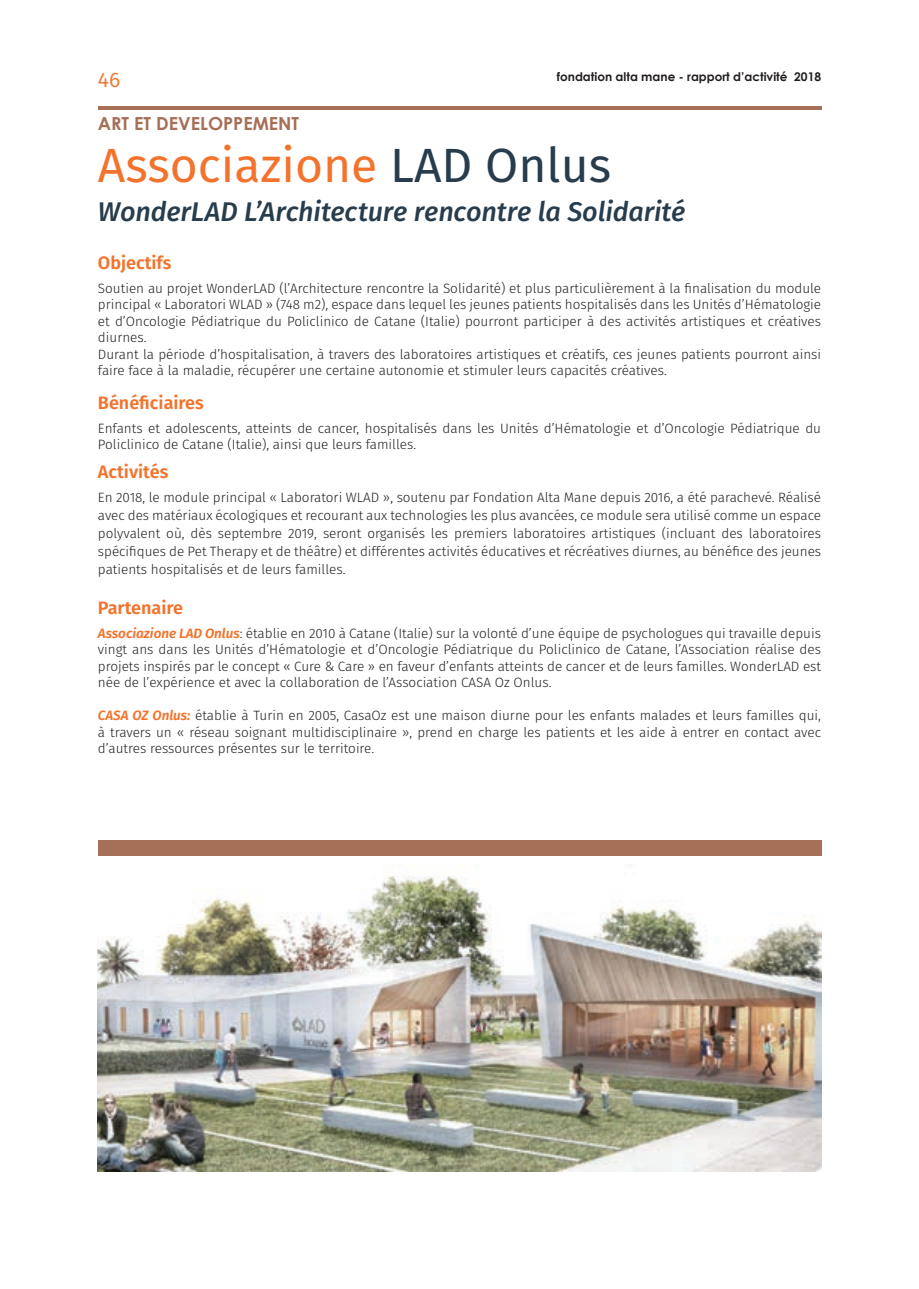
<style>
.page{position:relative;width:919px;height:1289px;background:#fff}
.page>*{position:absolute;margin:0;border:0;box-sizing:border-box;transform-origin:0 0}
.t1{font:48px "Fira Sans";color:#f3732c}
.t2{font:italic 500 27px "Fira Sans";letter-spacing:-.005em;color:#273d4d}
.t3{font:21px "Fira Sans";color:#f3732c}
.t4{font:600 18px "Fira Sans";color:#f3732c}
.t5{font:700 18px "Century Gothic";color:#a66f57}
.t6{font:300 13.5px/16.5px "Fira Sans";color:#231f20;text-align:justify}
.t7{font:700 12px "Century Gothic";color:#231f20}
.s1{color:#273d4d}
.s2{font-weight:600;font-style:italic;color:#f3732c}
</style>
<div class="page">
<hr style="left:98px;top:106px;width:723px;height:3px;background:#a66f57">
<img style="left:98px;top:876px;width:723px;height:295px">
<div style="left:98px;top:840px;width:723px;height:15px;background:#a66f57"></div>
<h3 class="t3" style="left:98px;top:64px;width:24px">46</h3>
<p class="t7" style="left:556px;top:69px;width:266px">fondation alta mane - rapport d’activité 2018</p>
<h3 class="t5" style="left:98px;top:112px;width:203px">ART ET DEVELOPPEMENT</h3>
<h1 class="t1" style="left:98px;top:129px;width:514px">Associazione <span class="s1">LAD Onlus</span></h1>
<h2 class="t2" style="left:98px;top:190px;width:588px">WonderLAD L’Architecture rencontre la Solidarité</h2>
<h3 class="t4" style="left:98px;top:248px;width:75px">Objectifs</h3>
<p class="t6" style="left:98px;top:280px;width:724px;text-align:left">Soutien au projet WonderLAD (l’Architecture rencontre la Solidarité) et plus particulièrement à la finalisation du module principal « Laboratori WLAD » (748 m2), espace dans lequel les jeunes patients hospitalisés dans les Unités d’Hématologie et d’Oncologie Pédiatrique du Policlinico de Catane (Italie) pourront participer à des activités artistiques et créatives diurnes.<br>Durant la période d’hospitalisation, à travers des laboratoires artistiques et créatifs, ces jeunes patients pourront ainsi faire face à la maladie, récupérer une certaine autonomie et stimuler leurs capacités créatives.</p>
<h3 class="t4" style="left:98px;top:388px;width:107px">Bénéficiaires</h3>
<p class="t6" style="left:98px;top:420px;width:724px">Enfants et adolescents, atteints de cancer, hospitalisés dans les Unités d’Hématologie et d’Oncologie Pédiatrique du<br>Policlinico de Catane (Italie), ainsi que leurs familles.</p>
<h3 class="t4" style="left:98px;top:456px;width:72px">Activités</h3>
<p class="t6" style="left:98px;top:488px;width:724px;line-height:18px">En 2018, le module principal « Laboratori WLAD », soutenu par Fondation Alta Mane depuis 2016, a été parachevé. Réalisé avec des matériaux écologiques et recourant aux technologies les plus avancées, ce module sera utilisé comme un espace polyvalent où, dès septembre 2019, seront organisés les premiers laboratoires artistiques (incluant des laboratoires spécifiques de Pet Therapy et de théâtre) et différentes activités éducatives et récréatives diurnes, au bénéfice des jeunes patients hospitalisés et de leurs familles.</p>
<h3 class="t4" style="left:98px;top:592px;width:87px">Partenaire</h3>
<p class="t6" style="left:98px;top:624px;width:724px"><span class="s2">Associazione LAD Onlus</span>: établie en 2010 à Catane (Italie) sur la volonté d’une équipe de psychologues qui travaille depuis vingt ans dans les Unités d’Hématologie et d’Oncologie Pédiatrique du Policlinico de Catane, l’Association réalise des projets inspirés par le concept « Cure &amp; Care » en faveur d’enfants atteints de cancer et de leurs familles. WonderLAD est née de l’expérience et avec la collaboration de l’Association CASA Oz Onlus.</p>
<p class="t6" style="left:98px;top:707px;width:724px"><span class="s2">CASA OZ Onlus:</span> établie à Turin en 2005, CasaOz est une maison diurne pour les enfants malades et leurs familles qui, à travers un « réseau soignant multidisciplinaire », prend en charge les patients et les aide à entrer en contact avec d’autres ressources présentes sur le territoire.</p>
</div>
